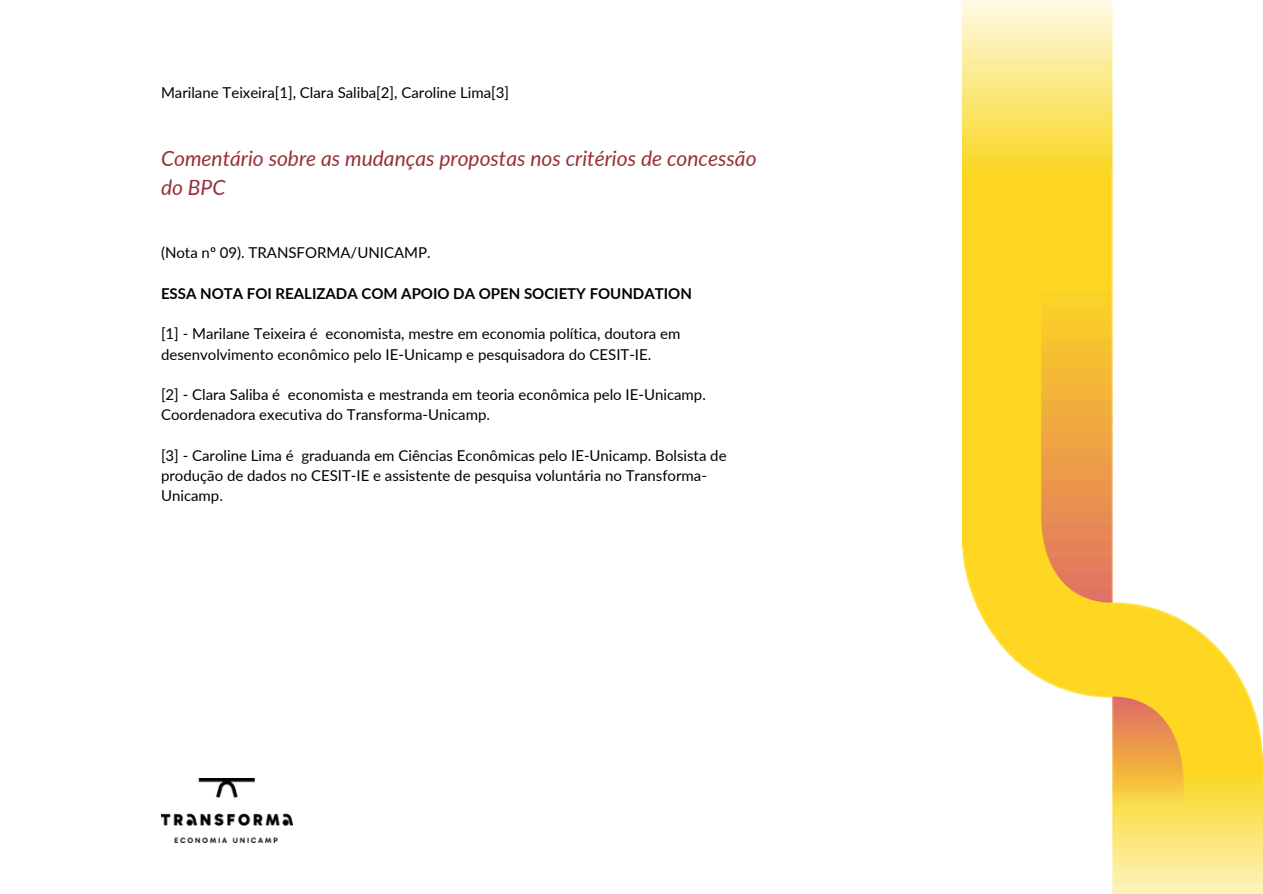
<style>
.page{position:relative;width:1263px;height:894px;background:#fff}
.page>*{position:absolute;margin:0;border:0;box-sizing:border-box;transform-origin:0 0}
.t1{font:italic 21px/29.2px "Lato";color:#982f39}
.t2{font:15px/20.2px "Lato";color:#000}
.t3{font:700 15px "Lato";color:#000}
</style>
<div class="page">
<img style="left:962px;top:0;width:300px;height:893px">
<img style="left:161px;top:778px;width:132px;height:64px">
<p class="t2" style="left:161px;top:82px;width:350px">Marilane Teixeira[1], Clara Saliba[2], Caroline Lima[3]</p>
<h1 class="t1" style="left:161px;top:143px;width:597px">Comentário sobre as mudanças propostas nos critérios de concessão do BPC</h1>
<p class="t2" style="left:161px;top:242px;width:271px">(Nota nº 09). TRANSFORMA/UNICAMP.</p>
<h2 class="t3" style="left:161px;top:284px;width:532px">ESSA NOTA FOI REALIZADA COM APOIO DA OPEN SOCIETY FOUNDATION</h2>
<p class="t2" style="left:161px;top:323px;width:521px">[1] - Marilane Teixeira é economista, mestre em economia política, doutora em desenvolvimento econômico pelo IE-Unicamp e pesquisadora do CESIT-IE.</p>
<p class="t2" style="left:161px;top:384px;width:546px">[2] - Clara Saliba é economista e mestranda em teoria econômica pelo IE-Unicamp.<br>Coordenadora executiva do Transforma-Unicamp.</p>
<p class="t2" style="left:161px;top:445px;width:567px">[3] - Caroline Lima é graduanda em Ciências Econômicas pelo IE-Unicamp. Bolsista de produção de dados no CESIT-IE e assistente de pesquisa voluntária no Transforma-<br>Unicamp.</p>
</div>
